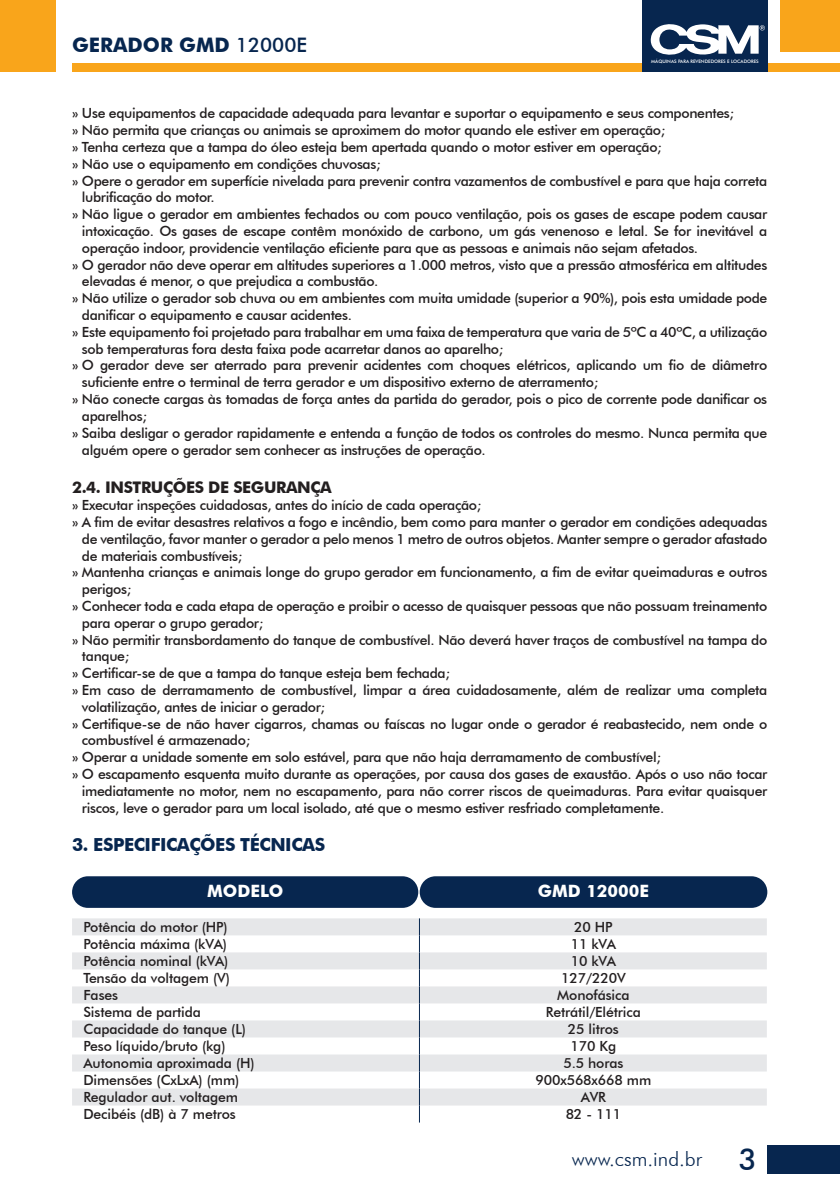
<style>
.page{position:relative;width:840px;height:1191px;background:#fff}
.page>*{position:absolute;margin:0;border:0;box-sizing:border-box;transform-origin:0 0}
.t1{font:700 20px "Futura BT";color:#07264f}
.t2{font:300 20px "Futura BT";color:#07264f}
.t3{font:700 18px "Futura BT";letter-spacing:-.025em;color:#07264f}
.t4{font:700 17px "Futura BT";color:#fff}
.t5{font:700 16px "Futura BT";letter-spacing:-.025em;color:#231f20}
.t6{font:500 14px "Futura BT";letter-spacing:-.025em;color:#231f20}
.t7{font:500 4.6px "Futura BT";color:#fff}
.s1{font-weight:500}
.s2{font-weight:500;font-size:30px}
</style>
<div class="page">
<div style="left:72px;top:64px;width:767px;height:8px;background:#f9a51b"></div>
<div style="left:642px;top:0;width:125px;height:72px;background:#07264f"></div>
<svg style="left:650px;top:24px;width:114px;height:31px"></svg>
<div style="left:0;top:0;width:55px;height:72px;background:#f9a51b"></div>
<div style="left:780px;top:0;width:59px;height:52px;background:#f9a51b"></div>
<div style="left:766px;top:1145px;width:73px;height:29px;background:#07264f"></div>
<div style="left:419px;top:876px;width:347px;height:32px;background:#07264f;border-radius:16px"></div>
<div style="left:72px;top:876px;width:346px;height:32px;background:#07264f;border-radius:16px"></div>
<svg style="left:72px;top:918px;width:694px;height:187px;fill:#e6e7e9"></svg>
<svg style="left:418px;top:918px;width:1px;height:188px"></svg>
<h1 class="t1" style="left:72px;top:32px;width:236px">GERADOR GMD <span class="s1">12000E</span></h1>
<p class="t7" style="left:651px;top:59px;width:109px">MÁQUINAS PARA REVENDEDORES E LOCADORES</p>
<p class="t6" style="left:72px;top:105px;width:663px">» Use equipamentos de capacidade adequada para levantar e suportar o equipamento e seus componentes;</p>
<p class="t6" style="left:72px;top:122px;width:594px">» Não permita que crianças ou animais se aproximem do motor quando ele estiver em operação;</p>
<p class="t6" style="left:72px;top:138px;width:591px">» Tenha certeza que a tampa do óleo esteja bem apertada quando o motor estiver em operação;</p>
<p class="t6" style="left:72px;top:155px;width:310px">» Não use o equipamento em condições chuvosas;</p>
<p class="t6" style="left:72px;top:172px;width:696px">» Opere o gerador em superfície nivelada para prevenir contra vazamentos de combustível e para que haja correta</p>
<p class="t6" style="left:82px;top:189px;width:134px">lubrificação do motor.</p>
<p class="t6" style="left:72px;top:206px;width:696px">» Não ligue o gerador em ambientes fechados ou com pouco ventilação, pois os gases de escape podem causar</p>
<p class="t6" style="left:82px;top:222px;width:686px">intoxicação. Os gases de escape contêm monóxido de carbono, um gás venenoso e letal. Se for inevitável a</p>
<p class="t6" style="left:82px;top:239px;width:617px">operação indoor, providencie ventilação eficiente para que as pessoas e animais não sejam afetados.</p>
<p class="t6" style="left:72px;top:256px;width:696px">» O gerador não deve operar em altitudes superiores a 1.000 metros, visto que a pressão atmosférica em altitudes</p>
<p class="t6" style="left:82px;top:273px;width:298px">elevadas é menor, o que prejudica a combustão.</p>
<p class="t6" style="left:72px;top:290px;width:696px">» Não utilize o gerador sob chuva ou em ambientes com muita umidade (superior a 90%), pois esta umidade pode</p>
<p class="t6" style="left:82px;top:306px;width:271px">danificar o equipamento e causar acidentes.</p>
<p class="t6" style="left:72px;top:323px;width:696px">» Este equipamento foi projetado para trabalhar em uma faixa de temperatura que varia de 5ºC a 40ºC, a utilização</p>
<p class="t6" style="left:82px;top:340px;width:423px">sob temperaturas fora desta faixa pode acarretar danos ao aparelho;</p>
<p class="t6" style="left:72px;top:357px;width:696px">» O gerador deve ser aterrado para prevenir acidentes com choques elétricos, aplicando um fio de diâmetro</p>
<p class="t6" style="left:82px;top:374px;width:517px">suficiente entre o terminal de terra gerador e um dispositivo externo de aterramento;</p>
<p class="t6" style="left:72px;top:390px;width:696px">» Não conecte cargas às tomadas de força antes da partida do gerador, pois o pico de corrente pode danificar os</p>
<p class="t6" style="left:82px;top:407px;width:66px">aparelhos;</p>
<p class="t6" style="left:72px;top:424px;width:696px">» Saiba desligar o gerador rapidamente e entenda a função de todos os controles do mesmo. Nunca permita que</p>
<p class="t6" style="left:82px;top:441px;width:405px">alguém opere o gerador sem conhecer as instruções de operação.</p>
<p class="t5" style="left:72px;top:478px;width:261px">2.4. INSTRUÇÕES DE SEGURANÇA</p>
<p class="t6" style="left:72px;top:496px;width:410px">» Executar inspeções cuidadosas, antes do início de cada operação;</p>
<p class="t6" style="left:72px;top:513px;width:696px">» A fim de evitar desastres relativos a fogo e incêndio, bem como para manter o gerador em condições adequadas</p>
<p class="t6" style="left:82px;top:530px;width:686px">de ventilação, favor manter o gerador a pelo menos 1 metro de outros objetos. Manter sempre o gerador afastado</p>
<p class="t6" style="left:82px;top:547px;width:162px">de materiais combustíveis;</p>
<p class="t6" style="left:72px;top:564px;width:696px">» Mantenha crianças e animais longe do grupo gerador em funcionamento, a fim de evitar queimaduras e outros</p>
<p class="t6" style="left:82px;top:580px;width:51px">perigos;</p>
<p class="t6" style="left:72px;top:597px;width:696px">» Conhecer toda e cada etapa de operação e proibir o acesso de quaisquer pessoas que não possuam treinamento</p>
<p class="t6" style="left:82px;top:614px;width:183px">para operar o grupo gerador;</p>
<p class="t6" style="left:72px;top:631px;width:696px">» Não permitir transbordamento do tanque de combustível. Não deverá haver traços de combustível na tampa do</p>
<p class="t6" style="left:82px;top:648px;width:49px">tanque;</p>
<p class="t6" style="left:72px;top:664px;width:379px">» Certificar-se de que a tampa do tanque esteja bem fechada;</p>
<p class="t6" style="left:72px;top:681px;width:696px">» Em caso de derramamento de combustível, limpar a área cuidadosamente, além de realizar uma completa</p>
<p class="t6" style="left:82px;top:698px;width:244px">volatilização, antes de iniciar o gerador;</p>
<p class="t6" style="left:72px;top:715px;width:696px">» Certifique-se de não haver cigarros, chamas ou faíscas no lugar onde o gerador é reabastecido, nem onde o</p>
<p class="t6" style="left:82px;top:732px;width:170px">combustível é armazenado;</p>
<p class="t6" style="left:72px;top:748px;width:590px">» Operar a unidade somente em solo estável, para que não haja derramamento de combustível;</p>
<p class="t6" style="left:72px;top:765px;width:696px">» O escapamento esquenta muito durante as operações, por causa dos gases de exaustão. Após o uso não tocar</p>
<p class="t6" style="left:82px;top:782px;width:686px">imediatamente no motor, nem no escapamento, para não correr riscos de queimaduras. Para evitar quaisquer</p>
<p class="t6" style="left:82px;top:799px;width:583px">riscos, leve o gerador para um local isolado, até que o mesmo estiver resfriado completamente.</p>
<p class="t3" style="left:72px;top:834px;width:254px">3. ESPECIFICAÇÕES TÉCNICAS</p>
<p class="t4" style="left:207px;top:880px;width:78px">MODELO</p>
<p class="t4" style="left:537px;top:880px;width:113px">GMD 12000E</p>
<p class="t6" style="left:83px;top:918px;width:146px">Potência do motor (HP)</p>
<p class="t6" style="left:573px;top:918px;width:40px">20 HP</p>
<p class="t6" style="left:83px;top:935px;width:145px">Potência máxima (kVA)</p>
<p class="t6" style="left:570px;top:935px;width:47px">11 kVA</p>
<p class="t6" style="left:83px;top:952px;width:146px">Potência nominal (kVA)</p>
<p class="t6" style="left:570px;top:952px;width:47px">10 kVA</p>
<p class="t6" style="left:83px;top:969px;width:148px">Tensão da voltagem (V)</p>
<p class="t6" style="left:561px;top:969px;width:66px">127/220V</p>
<p class="t6" style="left:83px;top:986px;width:36px">Fases</p>
<p class="t6" style="left:557px;top:986px;width:74px">Monofásica</p>
<p class="t6" style="left:83px;top:1003px;width:119px">Sistema de partida</p>
<p class="t6" style="left:545px;top:1003px;width:96px">Retrátil/Elétrica</p>
<p class="t6" style="left:83px;top:1020px;width:164px">Capacidade do tanque (L)</p>
<p class="t6" style="left:567px;top:1020px;width:52px">25 litros</p>
<p class="t6" style="left:83px;top:1037px;width:143px">Peso líquido/bruto (kg)</p>
<p class="t6" style="left:570px;top:1037px;width:47px">170 Kg</p>
<p class="t6" style="left:83px;top:1054px;width:173px">Autonomia aproximada (H)</p>
<p class="t6" style="left:563px;top:1054px;width:61px">5.5 horas</p>
<p class="t6" style="left:83px;top:1071px;width:157px">Dimensões (CxLxA) (mm)</p>
<p class="t6" style="left:535px;top:1071px;width:117px">900x568x668 mm</p>
<p class="t6" style="left:83px;top:1088px;width:156px">Regulador aut. voltagem</p>
<p class="t6" style="left:580px;top:1088px;width:27px">AVR</p>
<p class="t6" style="left:83px;top:1105px;width:154px">Decibéis (dB) à 7 metros</p>
<p class="t6" style="left:565px;top:1105px;width:57px">82 - 111</p>
<h1 class="t2" style="left:571px;top:1146px;width:186px">www.csm.ind.br <span class="s2">3</span></h1>
</div>
